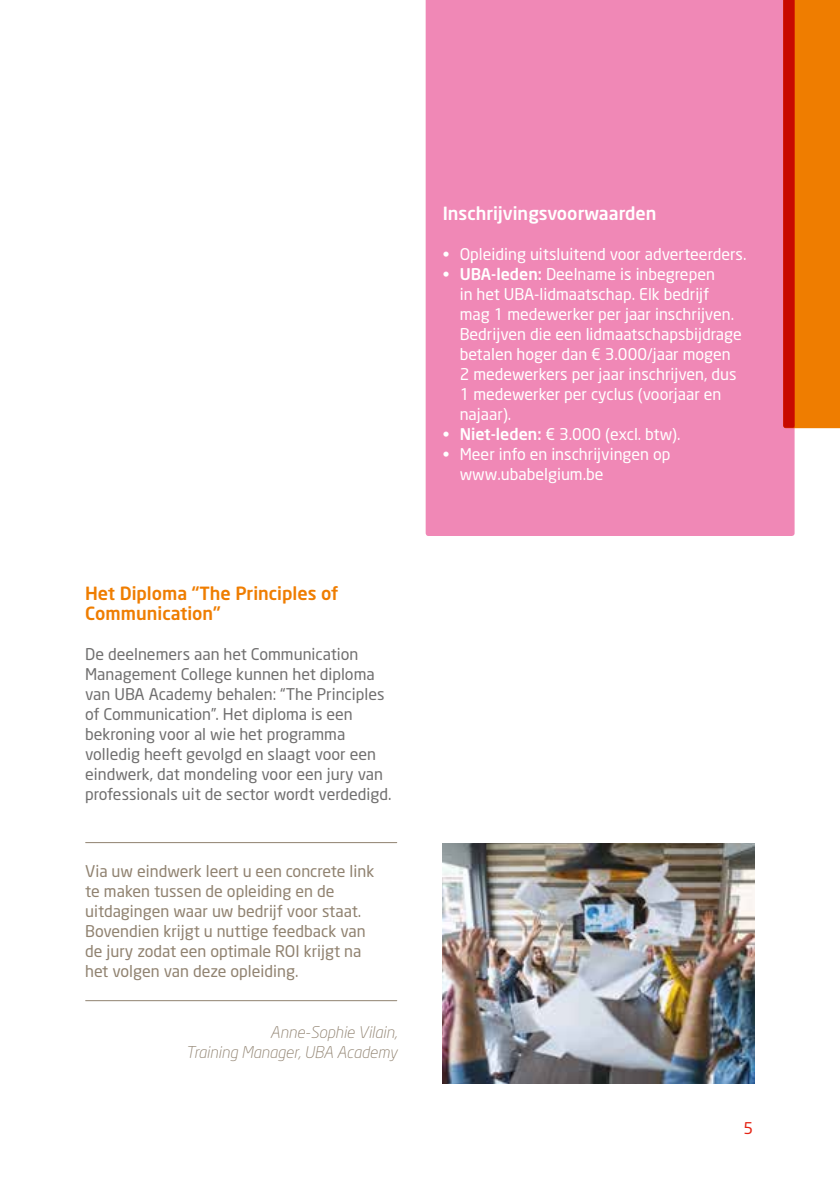
<style>
.page{position:relative;width:840px;height:1191px;background:#fff}
.page>*{position:absolute;margin:0;border:0;box-sizing:border-box;transform-origin:0 0}
.t1{font:500 18px/20px "Neo Sans W1 G";color:#ef7d00}
.t2{font:500 18px "Neo Sans W1 G";color:#fff}
.t3{font:16px/20px "Neo Sans";color:#fff}
.t4{font:16px/20px "Neo Sans";color:#706f6f}
.t5{font:16px/20px "Neo Sans";color:#908270}
.t6{font:italic 300 16px/20px "Neo Sans Std";color:#908270;text-align:right}
.t7{font:16px "Neo Sans";color:#e42313}
.s1{font-family:"Neo Sans W1 G";font-weight:500}
</style>
<div class="page">
<div style="left:425px;top:0;width:369px;height:536px;background:#f088b6"></div>
<svg style="left:782px;top:0;width:57px;height:428px;background:#e76609"></svg>
<hr style="left:86px;top:842px;width:310px;height:1px;background:#908270">
<hr style="left:86px;top:1000px;width:310px;height:1px;background:#908270">
<img style="left:442px;top:844px;width:312px;height:239px">
<p class="t1" style="left:85px;top:583px;width:254px">Het Diploma “The Principles of<br>Communication”</p>
<p class="t4" style="left:85px;top:644px;width:308px">De deelnemers aan het Communication Management College kunnen het diploma van UBA Academy behalen: “The Principles of Communication”. Het diploma is een bekroning voor al wie het programma volledig heeft gevolgd en slaagt voor een eindwerk, dat mondeling voor een jury van professionals uit de sector wordt verdedigd.</p>
<p class="t5" style="left:85px;top:861px;width:290px">Via uw eindwerk leert u een concrete link te maken tussen de opleiding en de uitdagingen waar uw bedrijf voor staat.<br>Bovendien krijgt u nuttige feedback van de jury zodat een optimale ROI krijgt na het volgen van deze opleiding.</p>
<p class="t6" style="left:186px;top:1021px;width:213px">Anne-Sophie Vilain,<br>Training Manager, UBA Academy</p>
<p class="t2" style="left:442px;top:202px;width:215px">Inschrijvingsvoorwaarden</p>
<p class="t3" style="left:442px;top:244px;width:305px">• Opleiding uitsluitend voor adverteerders.</p>
<p class="t3" style="left:459px;top:264px;width:283px;text-indent:-17px">• <span class="s1">UBA-leden:</span> Deelname is inbegrepen<br>in het UBA-lidmaatschap. Elk bedrijf mag 1 medewerker per jaar inschrijven.<br>Bedrijven die een lidmaatschapsbijdrage betalen hoger dan € 3.000/jaar mogen 2 medewerkers per jaar inschrijven, dus 1 medewerker per cyclus (voorjaar en najaar).</p>
<p class="t3" style="left:442px;top:424px;width:239px">• <span class="s1">Niet-leden:</span> € 3.000 (excl. btw).</p>
<p class="t3" style="left:459px;top:444px;width:212px;text-indent:-17px">• Meer info en inschrijvingen op www.ubabelgium.be</p>
<p class="t7" style="left:743px;top:1118px;width:11px">5</p>
</div>
